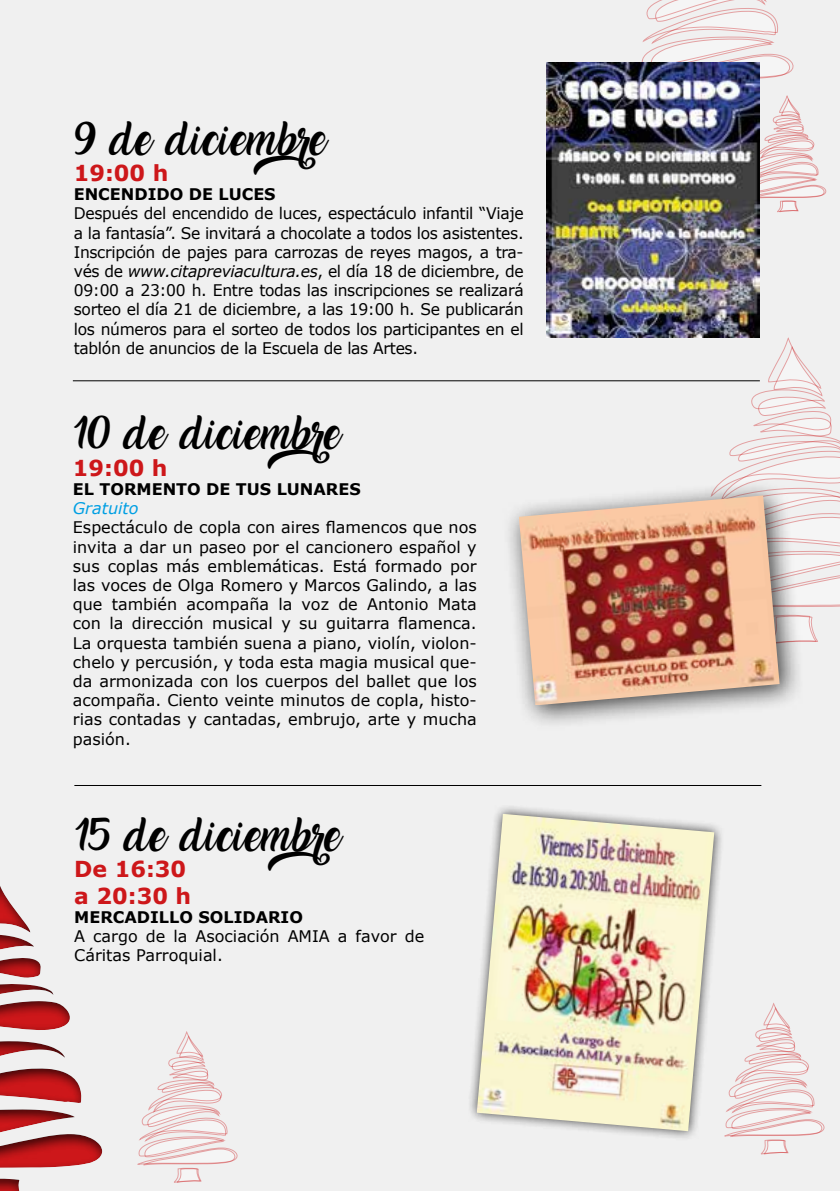
<style>
.page{position:relative;width:840px;height:1191px;background:#fff}
.page>*{position:absolute;margin:0;border:0;box-sizing:border-box;transform-origin:0 0}
.t1{font:30px "Amarillo";color:#000}
.t2{font:700 22px/26.4px "Verdana";color:#cd171a}
.t3{font:16px/19.2px "Verdana";color:#000;text-align:justify}
.t4{font:700 16px "Verdana";color:#000}
.t5{font:italic 16px "Verdana";color:#009fe3}
.s1{font-style:italic}
</style>
<div class="page">
<div style="left:0;top:0;width:839px;height:1191px;background:#f0f0f0"></div>
<svg style="left:688px;top:337px;width:151px;height:305px"></svg>
<svg style="left:724px;top:1003px;width:100px;height:151px"></svg>
<svg style="left:137px;top:1031px;width:101px;height:151px"></svg>
<svg style="left:641px;top:0;width:185px;height:212px"></svg>
<hr style="left:73px;top:380px;width:686px;height:1px;background:#000">
<hr style="left:74px;top:785px;width:687px;height:1px;background:#000">
<img style="left:546px;top:62px;width:213px;height:276px">
<div style="left:502px;top:479px;width:302px;height:251px;background:#000;opacity:.75"></div>
<img style="left:518px;top:495px;width:261px;height:210px">
<div style="left:466px;top:803px;width:258px;height:338px;background:#000;opacity:.75"></div>
<img style="left:476px;top:814px;width:237px;height:317px">
<div style="left:0;top:875px;width:103px;height:316px;background:#000;opacity:.75"></div>
<h1 class="t1" style="left:74px;top:127px;width:289px">9 de diciembre</h1>
<h2 class="t2" style="left:74px;top:160px;width:96px">19:00 h</h2>
<p class="t4" style="left:74px;top:184px;width:203px">ENCENDIDO DE LUCES</p>
<p class="t3" style="left:74px;top:204px;width:451px">Después del encendido de luces, espectáculo infantil “Viaje a la fantasía”. Se invitará a chocolate a todos los asistentes.<br>Inscripción de pajes para carrozas de reyes magos, a tra&shy;vés de <span class="s1">www.citapreviacultura.es</span>, el día 18 de diciembre, de 09:00 a 23:00 h. Entre todas las inscripciones se realizará sorteo el día 21 de diciembre, a las 19:00 h. Se publicarán los números para el sorteo de todos los participantes en el tablón de anuncios de la Escuela de las Artes.</p>
<h1 class="t1" style="left:73px;top:421px;width:304px">10 de diciembre</h1>
<h2 class="t2" style="left:73px;top:454px;width:96px">19:00 h</h2>
<p class="t4" style="left:73px;top:478px;width:289px">EL TORMENTO DE TUS LUNARES</p>
<p class="t5" style="left:73px;top:498px;width:67px">Gratuito</p>
<p class="t3" style="left:73px;top:518px;width:405px">Espectáculo de copla con aires flamencos que nos invita a dar un paseo por el cancionero español y sus coplas más emblemáticas. Está formado por las voces de Olga Romero y Marcos Galindo, a las que también acompaña la voz de Antonio Mata con la dirección musical y su guitarra flamenca.<br>La orquesta también suena a piano, violín, violon&shy;chelo y percusión, y toda esta magia musical que&shy;da armonizada con los cuerpos del ballet que los acompaña. Ciento veinte minutos de copla, histo&shy;rias contadas y cantadas, embrujo, arte y mucha pasión.</p>
<h1 class="t1" style="left:74px;top:823px;width:302px">15 de diciembre</h1>
<h2 class="t2" style="left:74px;top:856px;width:118px">De 16:30 a 20:30 h</h2>
<p class="t4" style="left:74px;top:906px;width:230px">MERCADILLO SOLIDARIO</p>
<p class="t3" style="left:74px;top:926px;width:351px">A cargo de la Asociación AMIA a favor de<br>Cáritas Parroquial.</p>
</div>
